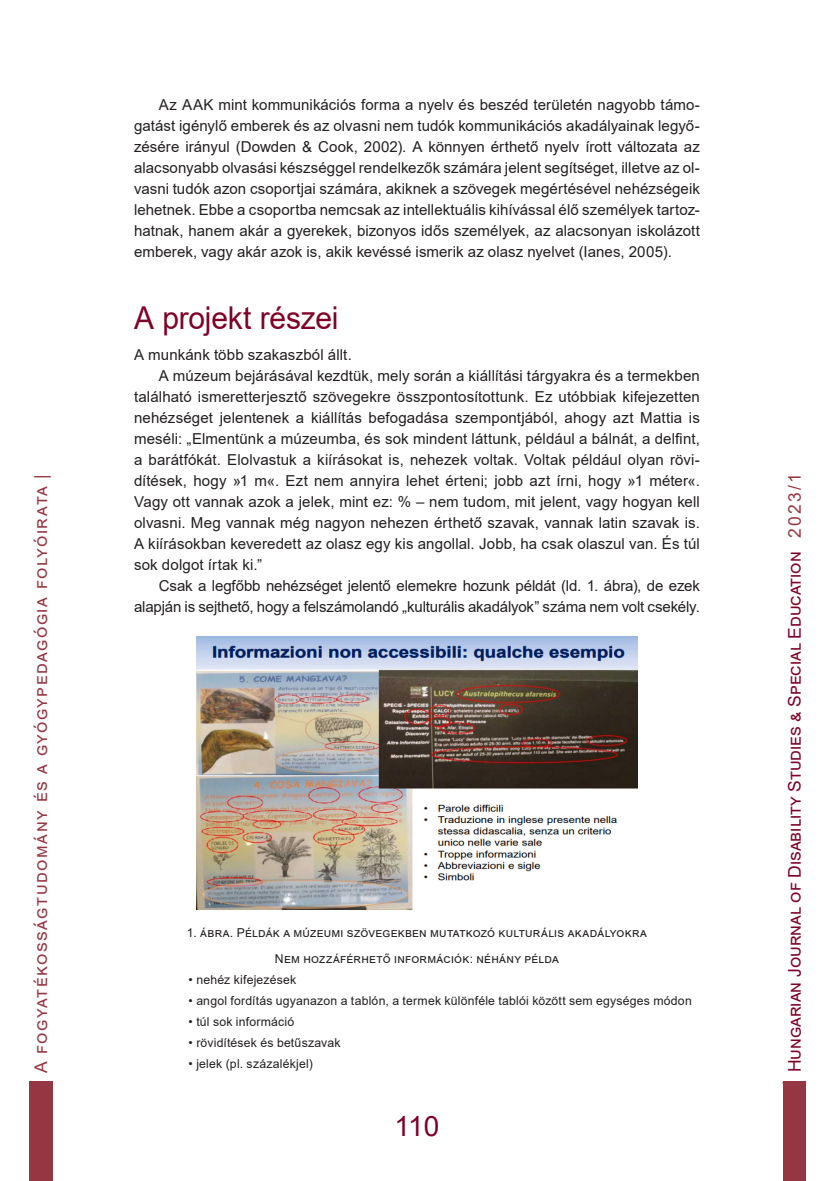
<style>
.page{position:relative;width:834px;height:1181px;background:#fff}
.page>*{position:absolute;margin:0;border:0;box-sizing:border-box;transform-origin:0 0}
.Címsor_1{font:31.5px "Arial";letter-spacing:-.005em;color:#7f0128;scale:.95 1}
.t1{font:28px "Arial";color:#7f0128}
.t2{font:17.5px "Arial";color:#7f0128}
.t3{font:17.5px "Arial";letter-spacing:.085em;color:#953743}
.Normál{font:15.05px/21px "Arial";letter-spacing:-.01em;color:#231f20;text-align:justify}
.Normál_tompa{font:15.05px "Arial";letter-spacing:.005em;color:#231f20}
.Normál-2{font:12.25px "Arial";letter-spacing:.015em;color:#231f20}
.Képaláírás{font:12.25px "Arial";letter-spacing:.03em;color:#231f20}
.s1{font-size:24.5px;color:#953743}
.s2{color:#953743}
</style>
<div class="page">
<div style="left:783px;top:1081px;width:22px;height:100px;background:#953743"></div>
<div style="left:29px;top:1081px;width:24px;height:100px;background:#953743"></div>
<img style="left:196px;top:637px;width:441px;height:272px">
<p class="t3" style="left:29px;top:1085px;width:613px;rotate:-90deg">| A fogyatékosságtudomány és a gyógypedagógia folyóirata |</p>
<p class="Normál" style="left:134px;top:94px;width:567px;text-indent:25px">Az AAK mint kommunikációs forma a nyelv és beszéd területén nagyobb támo&shy;gatást igénylő emberek és az olvasni nem tudók kommunikációs akadályainak legyő&shy;zésére irányul (Dowden &amp; Cook, 2002). A könnyen érthető nyelv írott változata az alacsonyabb olvasási készséggel rendelkezők számára jelent segítséget, illetve az ol&shy;vasni tudók azon csoportjai számára, akiknek a szövegek megértésével nehézségeik lehetnek. Ebbe a csoportba nemcsak az intellektuális kihívással élő személyek tartoz&shy;hatnak, hanem akár a gyerekek, bizonyos idős személyek, az alacsonyan iskolázott emberek, vagy akár azok is, akik kevéssé ismerik az olasz nyelvet (Ianes, 2005).</p>
<p class="Címsor_1" style="left:134px;top:296px;width:217px">A projekt részei</p>
<p class="Normál_tompa" style="left:134px;top:344px;width:219px">A munkánk több szakaszból állt.</p>
<p class="Normál" style="left:134px;top:365px;width:567px;text-indent:25px">A múzeum bejárásával kezdtük, mely során a kiállítási tárgyakra és a termekben található ismeretterjesztő szövegekre összpontosítottunk. Ez utóbbiak kifejezetten nehézséget jelentenek a kiállítás befogadása szempontjából, ahogy azt Mattia is meséli: „Elmentünk a múzeumba, és sok mindent láttunk, például a bálnát, a delfint, a barátfókát. Elolvastuk a kiírásokat is, nehezek voltak. Voltak például olyan rövi&shy;dítések, hogy »1 m«. Ezt nem annyira lehet érteni; jobb azt írni, hogy »1 méter«.<br>Vagy ott vannak azok a jelek, mint ez: % – nem tudom, mit jelent, vagy hogyan kell olvasni. Meg vannak még nagyon nehezen érthető szavak, vannak latin szavak is.<br>A kiírásokban keveredett az olasz egy kis angollal. Jobb, ha csak olaszul van. És túl sok dolgot írtak ki.”</p>
<p class="Normál" style="left:134px;top:575px;width:567px;text-align:right">Csak a legfőbb nehézséget jelentő elemekre hozunk példát (ld. 1. ábra), de ezek alapján is sejthető, hogy a felszámolandó „kulturális akadályok” száma nem volt csekély.</p>
<p class="Képaláírás" style="left:187px;top:924px;width:461px">1. ábra. Példák a múzeumi szövegekben mutatkozó kulturális akadályokra</p>
<p class="Normál-2" style="left:275px;top:950px;width:285px">Nem hozzáférhető információk: néhány példa</p>
<p class="Normál-2" style="left:189px;top:971px;width:109px">• nehéz kifejezések</p>
<p class="Normál-2" style="left:189px;top:992px;width:504px">• angol fordítás ugyanazon a tablón, a termek különféle tablói között sem egységes módon</p>
<p class="Normál-2" style="left:189px;top:1013px;width:107px">• túl sok információ</p>
<p class="Normál-2" style="left:189px;top:1034px;width:153px">• rövidítések és betűszavak</p>
<p class="Normál-2" style="left:189px;top:1055px;width:126px">• jelek (pl. százalékjel)</p>
<h2 class="t1" style="left:394px;top:1107px;width:46px">110</h2>
<p class="t2" style="left:782px;top:1086px;width:614px;rotate:-90deg"><span class="s1">|</span> Hungarian Journal of Disability Studies &amp; Special Education <span class="s2">2023/1</span></p>
</div>
